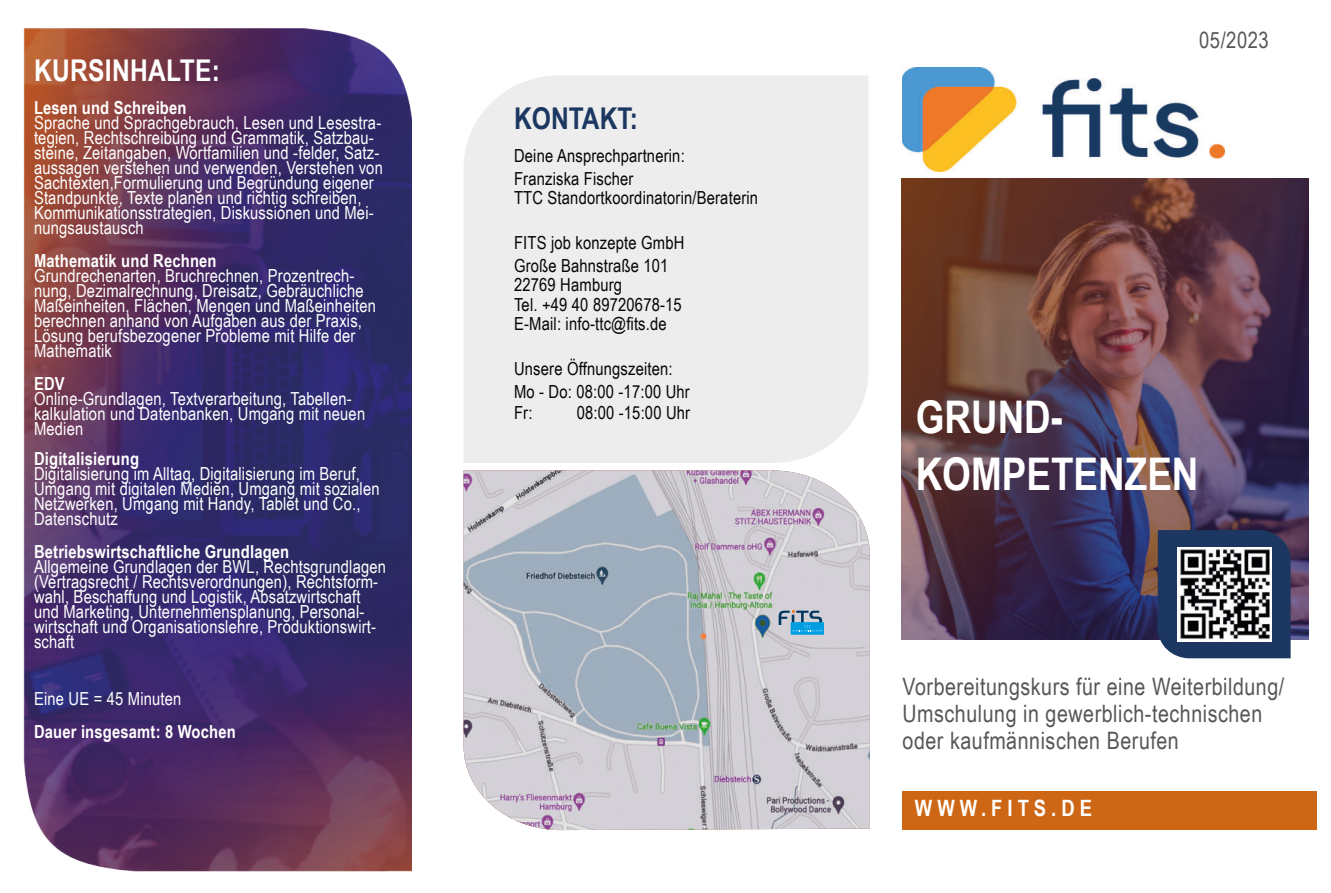
<style>
.page{position:relative;width:1331px;height:893px;background:#fff}
.page>*{position:absolute;margin:0;border:0;box-sizing:border-box;transform-origin:0 0}
.t1{font:700 45px/57px "Arial Narrow";color:#fff}
.t2{font:700 30px "Arial Narrow";letter-spacing:.01em;color:#fff}
.t3{font:700 30px "Arial Narrow";color:#1c3761}
.t4{font:24px/27px "Arial Narrow";letter-spacing:.02em;color:#575756}
.t5{font:700 22.5px "Arial Narrow";letter-spacing:.22em;color:#fff}
.t6{font:22.5px "Arial Narrow";letter-spacing:.02em;color:#575756}
.t7{font:18px/15px "Arial Narrow";letter-spacing:.01em;color:#fff}
.t8{font:18px/22.5px "Arial Narrow";letter-spacing:.01em;color:#050603}
.t9{font:700 18px "Arial Narrow";letter-spacing:.01em;color:#fff}
</style>
<div class="page">
<img style="left:902px;top:179px;width:406px;height:460px">
<div style="left:902px;top:792px;width:414px;height:38px;background:#cd6715"></div>
<div style="left:464px;top:76px;width:404px;height:387px;background:#ededed"></div>
<img style="left:464px;top:470px;width:406px;height:360px">
<div style="left:1158px;top:530px;width:132px;height:128px;background:#1c3761"></div>
<img style="left:23px;top:28px;width:388px;height:844px">
<img style="left:1177px;top:547px;width:94px;height:94px">
<svg style="left:791px;top:622px;width:33px;height:13px"></svg>
<svg style="left:779px;top:611px;width:44px;height:20px"></svg>
<svg style="left:700px;top:633px;width:6px;height:6px"></svg>
<img style="left:902px;top:67px;width:322px;height:104px">
<h2 class="t2" style="left:34px;top:59px;width:187px">KURSINHALTE:</h2>
<p class="t9" style="left:34px;top:101px;width:154px">Lesen und Schreiben</p>
<p class="t7" style="left:34px;top:117px;width:350px">Sprache und Sprachgebrauch, Lesen und Lesestra&shy;tegien, Rechtschreibung und Grammatik, Satzbau&shy;steine, Zeitangaben, Wortfamilien und -felder, Satz&shy;aussagen verstehen und verwenden, Verstehen von Sachtexten,Formulierung und Begründung eigener Standpunkte, Texte planen und richtig schreiben, Kommunikationsstrategien, Diskussionen und Mei&shy;nungsaustausch</p>
<p class="t9" style="left:34px;top:254px;width:184px">Mathematik und Rechnen</p>
<p class="t7" style="left:34px;top:270px;width:344px">Grundrechenarten, Bruchrechnen, Prozentrech&shy;nung, Dezimalrechnung, Dreisatz, Gebräuchliche Maßeinheiten, Flächen, Mengen und Maßeinheiten berechnen anhand von Aufgaben aus der Praxis, Lösung berufsbezogener Probleme mit Hilfe der Mathematik</p>
<p class="t9" style="left:34px;top:377px;width:32px">EDV</p>
<p class="t7" style="left:34px;top:393px;width:333px">Online-Grundlagen, Textverarbeitung, Tabellen&shy;kalkulation und Datenbanken, Umgang mit neuen<br>Medien</p>
<p class="t9" style="left:34px;top:452px;width:107px">Digitalisierung</p>
<p class="t7" style="left:34px;top:468px;width:347px">Digitalisierung im Alltag, Digitalisierung im Beruf, Umgang mit digitalen Medien, Umgang mit sozialen Netzwerken, Umgang mit Handy, Tablet und Co., Datenschutz</p>
<p class="t9" style="left:34px;top:545px;width:257px">Betriebswirtschaftliche Grundlagen</p>
<p class="t7" style="left:34px;top:561px;width:354px">Allgemeine Grundlagen der BWL, Rechtsgrundlagen (Vertragsrecht / Rechtsverordnungen), Rechtsform&shy;wahl, Beschaffung und Logistik, Absatzwirtschaft und Marketing, Unternehmensplanung, Personal&shy;wirtschaft und Organisationslehre, Produktionswirt&shy;schaft</p>
<p class="t7" style="left:34px;top:693px;width:149px">Eine UE = 45 Minuten</p>
<p class="t9" style="left:34px;top:725px;width:203px">Dauer insgesamt: 8 Wochen</p>
<h2 class="t3" style="left:514px;top:107px;width:125px">KONTAKT:</h2>
<p class="t8" style="left:514px;top:146px;width:172px">Deine Ansprechpartnerin:<br>Franziska Fischer</p>
<p class="t8" style="left:514px;top:188px;width:246px">TTC Standortkoordinatorin/Beraterin</p>
<p class="t8" style="left:514px;top:233px;width:172px">FITS job konzepte GmbH<br>Große Bahnstraße 101</p>
<p class="t8" style="left:514px;top:277px;width:169px;line-height:19.5px">22769 Hamburg<br>Tel. +49 40 89720678-15<br>E-Mail: info-ttc@fits.de</p>
<p class="t8" style="left:514px;top:360px;width:177px;line-height:21.8px">Unsere Öffnungszeiten:<br>Mo - Do: 08:00 -17:00 Uhr<br>Fr:</p>
<p class="t8" style="left:577px;top:403px;width:115px">08:00 -15:00 Uhr</p>
<p class="t6" style="left:1199px;top:32px;width:71px">05/2023</p>
<h1 class="t1" style="left:916px;top:393px;width:284px">GRUND-<br>KOMPETENZEN</h1>
<h3 class="t4" style="left:902px;top:675px;width:383px">Vorbereitungskurs für eine Weiterbildung/<br>Umschulung in gewerblich-technischen oder kaufmännischen Berufen</h3>
<p class="t5" style="left:915px;top:800px;width:179px">WWW.FITS.DE</p>
</div>
